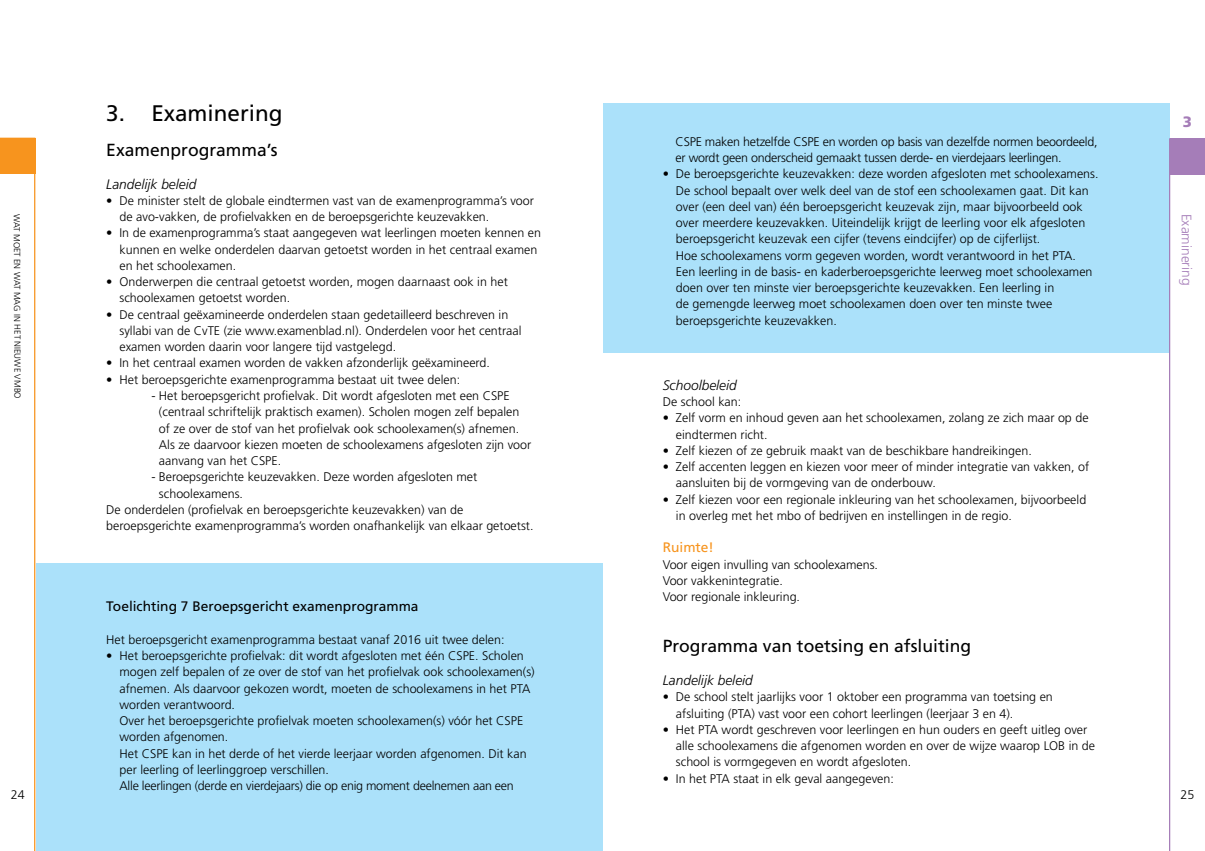
<style>
.page{position:relative;width:1205px;height:851px;background:#fff}
.page>*{position:absolute;margin:0;border:0;box-sizing:border-box;transform-origin:0 0}
.t1{font:22.5px "Frutiger";color:#000}
.t2{font:17.5px "Frutiger";color:#000}
.t3{font:900 15px "Frutiger";color:#a57db8}
.t4{font:italic 300 13.75px "Frutiger";color:#000}
.t5{font:13.75px "Frutiger";color:#000}
.t6{font:300 13.75px "Frutiger";letter-spacing:-.005em;color:#a57db8}
.t7{font:13.75px "Frutiger";color:#f7941e}
.t8{font:300 12.5px/16.2px "Frutiger";color:#000}
.t9{font:300 12.5px/16.2px "Frutiger";letter-spacing:-.02em;color:#000}
.t10{font:300 8.75px "Frutiger";letter-spacing:-.005em;color:#000}
</style>
<div class="page">
<div style="left:603px;top:103px;width:566px;height:250px;background:#abe1fa"></div>
<div style="left:36px;top:563px;width:566px;height:287px;background:#abe1fa"></div>
<svg style="left:0;top:138px;width:35px;height:712px"></svg>
<svg style="left:1169px;top:138px;width:36px;height:712px"></svg>
<h1 class="t1" style="left:106px;top:100px;width:178px">3. Examinering</h1>
<h2 class="t2" style="left:106px;top:140px;width:173px">Examenprogramma’s</h2>
<p class="t4" style="left:106px;top:176px;width:92px">Landelijk beleid</p>
<p class="t8" style="left:119px;top:192px;width:416px;text-indent:-13px">• De minister stelt de globale eindtermen vast van de examenprogramma’s voor de avo-vakken, de profielvakken en de beroepsgerichte keuzevakken.</p>
<p class="t8" style="left:119px;top:225px;width:423px;text-indent:-13px">• In de examenprogramma’s staat aangegeven wat leerlingen moeten kennen en kunnen en welke onderdelen daarvan getoetst worden in het centraal examen en het schoolexamen.</p>
<p class="t8" style="left:119px;top:274px;width:390px;text-indent:-13px">• Onderwerpen die centraal getoetst worden, mogen daarnaast ook in het schoolexamen getoetst worden.</p>
<p class="t8" style="left:119px;top:306px;width:403px;text-indent:-13px">• De centraal geëxamineerde onderdelen staan gedetailleerd beschreven in syllabi van de CvTE (zie www.examenblad.nl). Onderdelen voor het centraal examen worden daarin voor langere tijd vastgelegd.</p>
<p class="t8" style="left:106px;top:355px;width:385px">• In het centraal examen worden de vakken afzonderlijk geëxamineerd.</p>
<p class="t8" style="left:106px;top:371px;width:355px">• Het beroepsgerichte examenprogramma bestaat uit twee delen:</p>
<p class="t8" style="left:159px;top:387px;width:374px;text-indent:-8px">- Het beroepsgericht profielvak. Dit wordt afgesloten met een CSPE (centraal schriftelijk praktisch examen). Scholen mogen zelf bepalen of ze over de stof van het profielvak ook schoolexamen(s) afnemen.<br>Als ze daarvoor kiezen moeten de schoolexamens afgesloten zijn voor aanvang van het CSPE.</p>
<p class="t8" style="left:151px;top:469px;width:327px">- Beroepsgerichte keuzevakken. Deze worden afgesloten met</p>
<p class="t8" style="left:159px;top:485px;width:86px">schoolexamens.</p>
<p class="t8" style="left:106px;top:501px;width:359px">De onderdelen (profielvak en beroepsgerichte keuzevakken) van de</p>
<p class="t8" style="left:106px;top:517px;width:429px">beroepsgerichte examenprogramma’s worden onafhankelijk van elkaar getoetst.</p>
<p class="t3" style="left:1182px;top:112px;width:11px">3</p>
<p class="t9" style="left:675px;top:133px;width:423px">CSPE maken hetzelfde CSPE en worden op basis van dezelfde normen beoordeeld, er wordt geen onderscheid gemaakt tussen derde- en vierdejaars leerlingen.</p>
<p class="t8" style="left:676px;top:166px;width:424px;text-indent:-13px">• De beroepsgerichte keuzevakken: deze worden afgesloten met schoolexamens.<br>De school bepaalt over welk deel van de stof een schoolexamen gaat. Dit kan over (een deel van) één beroepsgericht keuzevak zijn, maar bijvoorbeeld ook over meerdere keuzevakken. Uiteindelijk krijgt de leerling voor elk afgesloten beroepsgericht keuzevak een cijfer (tevens eindcijfer) op de cijferlijst.<br>Hoe schoolexamens vorm gegeven worden, wordt verantwoord in het PTA.<br>Een leerling in de basis- en kaderberoepsgerichte leerweg moet schoolexamen doen over ten minste vier beroepsgerichte keuzevakken. Een leerling in<br>de gemengde leerweg moet schoolexamen doen over ten minste twee beroepsgerichte keuzevakken.</p>
<p class="t10" style="left:22px;top:214px;width:186px;rotate:90deg">WAT MOET EN WAT MAG IN HET NIEUWE VMBO</p>
<p class="t6" style="left:1194px;top:213px;width:73px;rotate:90deg">Examinering</p>
<p class="t4" style="left:663px;top:377px;width:76px">Schoolbeleid</p>
<p class="t8" style="left:663px;top:393px;width:80px">De school kan:</p>
<p class="t8" style="left:676px;top:410px;width:414px;text-indent:-13px">• Zelf vorm en inhoud geven aan het schoolexamen, zolang ze zich maar op de eindtermen richt.</p>
<p class="t8" style="left:663px;top:442px;width:371px">• Zelf kiezen of ze gebruik maakt van de beschikbare handreikingen.</p>
<p class="t8" style="left:676px;top:458px;width:415px;text-indent:-13px">• Zelf accenten leggen en kiezen voor meer of minder integratie van vakken, of aansluiten bij de vormgeving van de onderbouw.</p>
<p class="t8" style="left:676px;top:491px;width:412px;text-indent:-13px">• Zelf kiezen voor een regionale inkleuring van het schoolexamen, bijvoorbeeld in overleg met het mbo of bedrijven en instellingen in de regio.</p>
<p class="t7" style="left:663px;top:539px;width:53px">Ruimte!</p>
<p class="t8" style="left:663px;top:556px;width:217px">Voor eigen invulling van schoolexamens.<br>Voor vakkenintegratie.<br>Voor regionale inkleuring.</p>
<h2 class="t2" style="left:663px;top:636px;width:310px">Programma van toetsing en afsluiting</h2>
<p class="t4" style="left:663px;top:672px;width:92px">Landelijk beleid</p>
<p class="t8" style="left:676px;top:688px;width:378px;text-indent:-13px">• De school stelt jaarlijks voor 1 oktober een programma van toetsing en afsluiting (PTA) vast voor een cohort leerlingen (leerjaar 3 en 4).</p>
<p class="t8" style="left:676px;top:721px;width:421px;text-indent:-13px">• Het PTA wordt geschreven voor leerlingen en hun ouders en geeft uitleg over alle schoolexamens die afgenomen worden en over de wijze waarop LOB in de school is vormgegeven en wordt afgesloten.</p>
<p class="t8" style="left:663px;top:770px;width:233px">• In het PTA staat in elk geval aangegeven:</p>
<p class="t5" style="left:106px;top:598px;width:314px">Toelichting 7 Beroepsgericht examenprogramma</p>
<p class="t8" style="left:106px;top:631px;width:400px">Het beroepsgericht examenprogramma bestaat vanaf 2016 uit twee delen:</p>
<p class="t8" style="left:119px;top:647px;width:417px;text-indent:-13px">• Het beroepsgerichte profielvak: dit wordt afgesloten met één CSPE. Scholen mogen zelf bepalen of ze over de stof van het profielvak ook schoolexamen(s) afnemen. Als daarvoor gekozen wordt, moeten de schoolexamens in het PTA worden verantwoord.<br>Over het beroepsgerichte profielvak moeten schoolexamen(s) vóór het CSPE worden afgenomen.<br>Het CSPE kan in het derde of het vierde leerjaar worden afgenomen. Dit kan per leerling of leerlinggroep verschillen.<br>Alle leerlingen (derde en vierdejaars) die op enig moment deelnemen aan een</p>
<p class="t8" style="left:11px;top:786px;width:15px">24</p>
<p class="t8" style="left:1180px;top:786px;width:15px">25</p>
</div>
